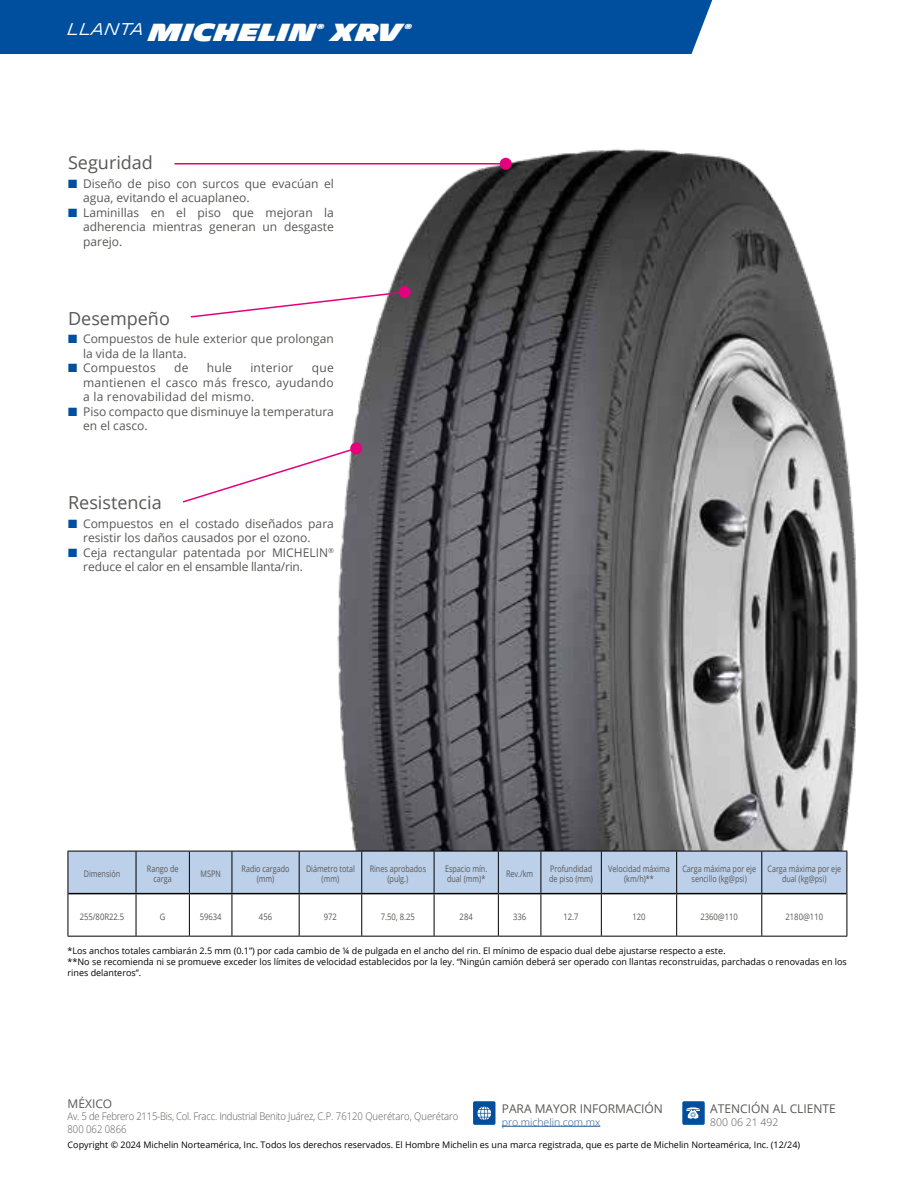
<style>
.page{position:relative;width:915px;height:1191px;background:#fff}
.page>*{position:absolute;margin:0;border:0;box-sizing:border-box;transform-origin:0 0}
.t1{font:900 24px "Michelin";color:#fff}
.t2{font:18px "Open Sans";color:#575756}
.t3{font:12px/14.4px "Open Sans";color:#575756}
.t4{font:12px "Open Sans";letter-spacing:.02em;color:#575756}
.t5{font:300 10.5px/12.6px "Open Sans";letter-spacing:-.02em;color:#575756;scale:.9 1}
.t6{font:300 10.5px "Open Sans";color:#275b9b}
.t7{font:300 10.5px "Open Sans";color:#575756}
.t8{font:9px/10.8px "Open Sans";color:#000}
.t9{font:9px/10.8px "Open Sans";color:#575756;text-align:center;scale:.8 1}
.t10{font:9px "Open Sans";color:#575756;scale:.85 1}
.t11{font:900 7.05px "Michelin";color:#fff}
.s1{color:#004f9f}
</style>
<div class="page">
<div style="left:0;top:0;width:712px;height:54px;background:#004f9f"></div>
<img style="left:334px;top:149px;width:524px;height:701px">
<svg style="left:473px;top:1101px;width:22px;height:23px"></svg>
<hr style="left:501px;top:1126px;width:99px;height:1px;background:#275b9b">
<svg style="left:682px;top:1101px;width:22px;height:23px"></svg>
<svg style="left:69px;top:851px;width:777px;height:84px"></svg>
<hr style="left:136px;top:894px;width:1px;height:41px;background:#000">
<hr style="left:189px;top:894px;width:1px;height:41px;background:#000">
<hr style="left:231px;top:894px;width:1px;height:41px;background:#000">
<hr style="left:299px;top:894px;width:1px;height:41px;background:#000">
<hr style="left:361px;top:894px;width:1px;height:41px;background:#000">
<hr style="left:433px;top:894px;width:1px;height:41px;background:#000">
<hr style="left:498px;top:894px;width:1px;height:41px;background:#000">
<hr style="left:540px;top:894px;width:1px;height:41px;background:#000">
<hr style="left:601px;top:894px;width:1px;height:41px;background:#000">
<hr style="left:676px;top:894px;width:1px;height:41px;background:#000">
<hr style="left:761px;top:894px;width:1px;height:41px;background:#000">
<hr style="left:68px;top:893px;width:68px;height:1px;background:#000">
<hr style="left:136px;top:893px;width:53px;height:1px;background:#000">
<hr style="left:189px;top:893px;width:43px;height:1px;background:#000">
<hr style="left:232px;top:893px;width:67px;height:1px;background:#000">
<hr style="left:299px;top:893px;width:62px;height:1px;background:#000">
<hr style="left:361px;top:893px;width:73px;height:1px;background:#000">
<hr style="left:434px;top:893px;width:64px;height:1px;background:#000">
<hr style="left:498px;top:893px;width:42px;height:1px;background:#000">
<hr style="left:540px;top:893px;width:61px;height:1px;background:#000">
<hr style="left:601px;top:893px;width:75px;height:1px;background:#000">
<hr style="left:676px;top:893px;width:85px;height:1px;background:#000">
<hr style="left:761px;top:893px;width:85px;height:1px;background:#000">
<hr style="left:136px;top:851px;width:1px;height:42px;background:#000">
<hr style="left:189px;top:851px;width:1px;height:42px;background:#000">
<hr style="left:231px;top:851px;width:1px;height:42px;background:#000">
<hr style="left:299px;top:851px;width:1px;height:42px;background:#000">
<hr style="left:361px;top:851px;width:1px;height:42px;background:#000">
<hr style="left:433px;top:851px;width:1px;height:42px;background:#000">
<hr style="left:498px;top:851px;width:1px;height:42px;background:#000">
<hr style="left:540px;top:851px;width:1px;height:42px;background:#000">
<hr style="left:601px;top:851px;width:1px;height:42px;background:#000">
<hr style="left:676px;top:851px;width:1px;height:42px;background:#000">
<hr style="left:761px;top:851px;width:1px;height:42px;background:#000">
<hr style="left:68px;top:850px;width:68px;height:1px;background:#000">
<hr style="left:68px;top:851px;width:1px;height:42px;background:#000">
<hr style="left:136px;top:850px;width:53px;height:1px;background:#000">
<hr style="left:189px;top:850px;width:43px;height:1px;background:#000">
<hr style="left:232px;top:850px;width:67px;height:1px;background:#000">
<hr style="left:299px;top:850px;width:62px;height:1px;background:#000">
<hr style="left:361px;top:850px;width:73px;height:1px;background:#000">
<hr style="left:434px;top:850px;width:64px;height:1px;background:#000">
<hr style="left:498px;top:850px;width:42px;height:1px;background:#000">
<hr style="left:540px;top:850px;width:61px;height:1px;background:#000">
<hr style="left:601px;top:850px;width:75px;height:1px;background:#000">
<hr style="left:676px;top:850px;width:85px;height:1px;background:#000">
<hr style="left:761px;top:850px;width:86px;height:1px;background:#000">
<hr style="left:846px;top:851px;width:1px;height:42px;background:#000">
<hr style="left:68px;top:893px;width:1px;height:42px;background:#000">
<hr style="left:846px;top:893px;width:1px;height:42px;background:#000">
<hr style="left:68px;top:935px;width:68px;height:1px;background:#000">
<hr style="left:136px;top:935px;width:53px;height:1px;background:#000">
<hr style="left:189px;top:935px;width:43px;height:1px;background:#000">
<hr style="left:232px;top:935px;width:67px;height:1px;background:#000">
<hr style="left:299px;top:935px;width:62px;height:1px;background:#000">
<hr style="left:361px;top:935px;width:73px;height:1px;background:#000">
<hr style="left:434px;top:935px;width:64px;height:1px;background:#000">
<hr style="left:498px;top:935px;width:42px;height:1px;background:#000">
<hr style="left:540px;top:935px;width:61px;height:1px;background:#000">
<hr style="left:601px;top:935px;width:75px;height:1px;background:#000">
<hr style="left:676px;top:935px;width:85px;height:1px;background:#000">
<hr style="left:761px;top:935px;width:86px;height:1px;background:#000">
<hr style="left:174px;top:163px;width:331px;height:1px;background:#e5007d">
<div style="left:499px;top:158px;width:12px;height:12px;background:#e5007d;border-radius:50%"></div>
<svg style="left:190px;top:290px;width:216px;height:28px"></svg>
<div style="left:398px;top:286px;width:12px;height:12px;background:#e5007d;border-radius:50%"></div>
<svg style="left:182px;top:446px;width:176px;height:58px"></svg>
<div style="left:350px;top:442px;width:12px;height:12px;background:#e5007d;border-radius:50%"></div>
<h1 class="t1" style="left:68px;top:18px;width:249px"><sup>LLANTA</sup> MICHELIN</h1>
<p class="t11" style="left:317px;top:22px;width:9px">®</p>
<h1 class="t1" style="left:331px;top:18px;width:72px">XRV</h1>
<p class="t11" style="left:404px;top:22px;width:9px">®</p>
<h2 class="t2" style="left:68px;top:150px;width:86px">Seguridad</h2>
<p class="t3" style="left:83px;top:176px;width:252px;text-indent:-15px"><span class="s1">■</span> Diseño de piso con surcos que evacúan el agua, evitando el acuaplaneo.</p>
<p class="t3" style="left:83px;top:205px;width:252px;text-align:justify;text-indent:-15px"><span class="s1">■</span> Laminillas en el piso que mejoran la adherencia mientras generan un desgaste parejo.</p>
<h2 class="t2" style="left:68px;top:306px;width:103px">Desempeño</h2>
<p class="t3" style="left:83px;top:332px;width:252px;text-indent:-15px"><span class="s1">■</span> Compuestos de hule exterior que prolongan la vida de la llanta.</p>
<p class="t4" style="left:68px;top:360px;width:89px"><span class="s1">■</span> Compuestos</p>
<p class="t3" style="left:174px;top:360px;width:16px">de</p>
<p class="t3" style="left:207px;top:360px;width:27px">hule</p>
<p class="t4" style="left:250px;top:360px;width:45px">interior</p>
<p class="t3" style="left:83px;top:360px;width:252px;text-align:justify;text-indent:229px">que mantienen el casco más fresco, ayudando a la renovabilidad del mismo.</p>
<p class="t3" style="left:83px;top:404px;width:252px;text-indent:-15px"><span class="s1">■</span> Piso compacto que disminuye la temperatura en el casco.</p>
<h2 class="t2" style="left:68px;top:490px;width:95px">Resistencia</h2>
<p class="t3" style="left:83px;top:516px;width:252px;text-indent:-15px"><span class="s1">■</span> Compuestos en el costado diseñados para resistir los daños causados por el ozono.</p>
<p class="t3" style="left:83px;top:545px;width:252px;text-indent:-15px"><span class="s1">■</span> Ceja rectangular patentada por MICHELIN<sup>® </sup>reduce el calor en el ensamble llanta/rin.</p>
<p class="t9" style="left:84px;top:868px;width:47px">Dimensión</p>
<p class="t9" style="left:147px;top:862px;width:41px">Rango de carga</p>
<p class="t9" style="left:200px;top:868px;width:27px">MSPN</p>
<p class="t9" style="left:241px;top:862px;width:61px">Radio cargado (mm)</p>
<p class="t9" style="left:306px;top:862px;width:62px">Diámetro total (mm)</p>
<p class="t9" style="left:369px;top:862px;width:72px">Rines aprobados (pulg.)</p>
<p class="t9" style="left:445px;top:862px;width:54px;text-align:left">Espacio mín. dual (mm)*</p>
<p class="t9" style="left:506px;top:868px;width:35px">Rev./km</p>
<p class="t9" style="left:549px;top:862px;width:56px;text-align:left">Profundidad de piso (mm)</p>
<p class="t9" style="left:608px;top:862px;width:78px">Velocidad máxima (km/h)**</p>
<p class="t9" style="left:682px;top:862px;width:94px">Carga máxima por eje sencillo (kg@psi)</p>
<p class="t9" style="left:767px;top:862px;width:94px">Carga máxima por eje dual (kg@psi)</p>
<p class="t10" style="left:80px;top:910px;width:54px">255/80R22.5</p>
<p class="t10" style="left:160px;top:910px;width:8px">G</p>
<p class="t10" style="left:200px;top:910px;width:27px">59634</p>
<p class="t10" style="left:259px;top:910px;width:17px">456</p>
<p class="t10" style="left:324px;top:910px;width:17px">972</p>
<p class="t10" style="left:380px;top:910px;width:42px">7.50, 8.25</p>
<p class="t10" style="left:459px;top:910px;width:17px">284</p>
<p class="t10" style="left:513px;top:910px;width:17px">336</p>
<p class="t10" style="left:563px;top:910px;width:19px">12.7</p>
<p class="t10" style="left:632px;top:910px;width:17px">120</p>
<p class="t10" style="left:700px;top:910px;width:46px">2360@110</p>
<p class="t10" style="left:785px;top:910px;width:46px">2180@110</p>
<p class="t8" style="left:68px;top:945px;width:780px">*Los anchos totales cambiarán 2.5 mm (0.1”) por cada cambio de ¼ de pulgada en el ancho del rin. El mínimo de espacio dual debe ajustarse respecto a este.<br>**No se recomienda ni se promueve exceder los límites de velocidad establecidos por la ley. “Ningún camión deberá ser operado con llantas reconstruidas, parchadas o renovadas en los rines delanteros”.</p>
<p class="t3" style="left:68px;top:1095px;width:46px">MÉXICO</p>
<p class="t5" style="left:68px;top:1109px;width:435px">Av. 5 de Febrero 2115-Bis, Col. Fracc. Industrial Benito Juárez, C.P. 76120 Querétaro, Querétaro<br>800 062 0866</p>
<p class="t3" style="left:710px;top:1101px;width:127px">ATENCIÓN AL CLIENTE</p>
<p class="t7" style="left:710px;top:1114px;width:70px">800 06 21 492</p>
<p class="t8" style="left:68px;top:1139px;width:733px">Copyright © 2024 Michelin Norteamérica, Inc. Todos los derechos reservados. El Hombre Michelin es una marca registrada, que es parte de Michelin Norteamérica, Inc. (12/24)</p>
<p class="t3" style="left:501px;top:1101px;width:163px">PARA MAYOR INFORMACIÓN</p>
<p class="t6" style="left:501px;top:1114px;width:100px">pro.michelin.com.mx</p>
</div>
